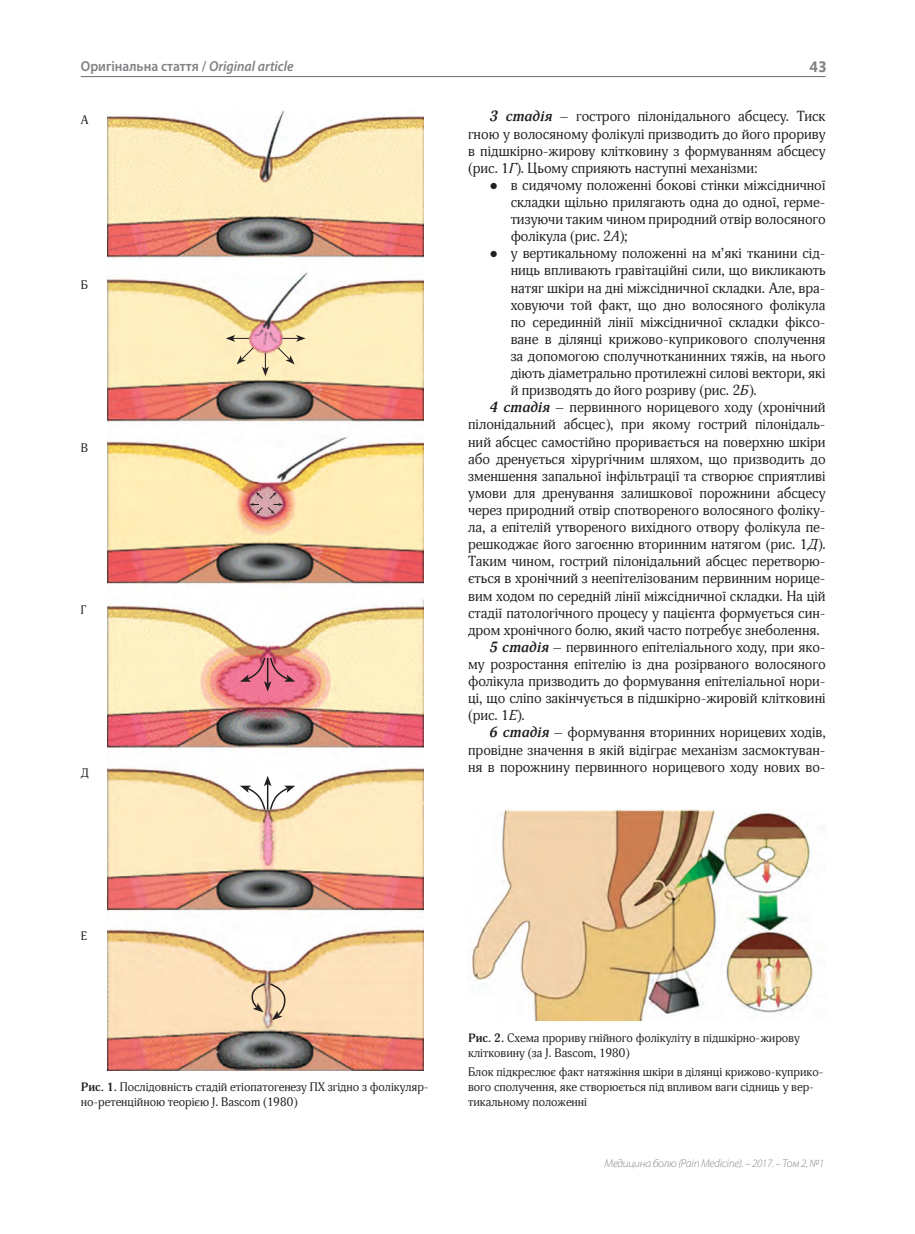
<style>
.page{position:relative;width:915px;height:1234px;background:#fff}
.page>*{position:absolute;margin:0;border:0;box-sizing:border-box;transform-origin:0 0}
.t1{font:700 15px "Segoe UI";color:#808285}
.t2{font:600 14.4px "Myriad Pro";color:#808285;scale:.93 1}
.t3{font:14.25px/17.1px "Adonis C";color:#231f20;text-align:justify}
.t4{font:12px/15px "Adonis C";color:#231f20}
.t5{font:italic 300 semi-expanded 11.25px "Myriad Pro";letter-spacing:-.02em;color:#808285;scale:.93 1}
.s1{font-style:italic}
.s2{font-weight:700;font-style:italic}
.s3{font-family:"Segoe UI"}
.s4{font-weight:700}
</style>
<div class="page">
<hr style="left:81px;top:76px;width:744px;height:1px;background:#6c6d70">
<img style="left:468px;top:809px;width:345px;height:211px">
<img style="left:107px;top:111px;width:316px;height:958px">
<svg style="left:249px;top:492px;width:34px;height:22px"></svg>
<svg style="left:262px;top:353px;width:7px;height:23px"></svg>
<svg style="left:277px;top:335px;width:28px;height:29px"></svg>
<svg style="left:226px;top:335px;width:28px;height:29px"></svg>
<svg style="left:240px;top:656px;width:55px;height:35px;background:#d56981"></svg>
<svg style="left:240px;top:775px;width:55px;height:35px"></svg>
<svg style="left:249px;top:982px;width:39px;height:38px"></svg>
<p class="t2" style="left:81px;top:57px;width:230px">Оригінальна стаття / <span class="s1">Original article</span></p>
<p class="t1" style="left:809px;top:55px;width:19px">43</p>
<p class="t4" style="left:81px;top:113px;width:9px">А</p>
<p class="t4" style="left:81px;top:277px;width:9px">Б</p>
<p class="t4" style="left:81px;top:440px;width:9px">В</p>
<p class="t4" style="left:81px;top:602px;width:7px">Г</p>
<p class="t4" style="left:81px;top:765px;width:10px">Д</p>
<p class="t3" style="left:468px;top:108px;width:359px;text-indent:21px"><span class="s2">3 стадія</span> – гострого пілонідального абсцесу. Тиск гною у волосяному фолікулі призводить до його прориву в підшкірно-жирову клітковину з формуванням абсцесу (рис. 1<span class="s1">Г</span>). Цьому сприяють наступні механізми:</p>
<p class="t3" style="left:510px;top:176px;width:316px;text-indent:-21px"><span class="s3">●</span> в сидячому положенні бокові стінки міжсідничної складки щільно прилягають одна до одної, герме&shy;тизуючи таким чином природний отвір волосяного фолікула (рис. 2<span class="s1">А</span>);</p>
<p class="t3" style="left:489px;top:245px;width:337px"><span class="s3">●</span> у вертикальному положенні на м’які тканини сід-</p>
<p class="t3" style="left:510px;top:262px;width:316px">ниць впливають гравітаційні сили, що викликають</p>
<p class="t3" style="left:510px;top:279px;width:316px">натяг шкіри на дні міжсідничної складки. Але, вра-</p>
<p class="t3" style="left:510px;top:296px;width:316px">ховуючи той факт, що дно волосяного фолікула</p>
<p class="t3" style="left:510px;top:313px;width:316px">по серединній лінії міжсідничної складки фіксо-</p>
<p class="t3" style="left:510px;top:330px;width:316px">ване в ділянці крижово-куприкового сполучення</p>
<p class="t3" style="left:510px;top:347px;width:316px">за допомогою сполучнотканинних тяжів, на нього</p>
<p class="t3" style="left:510px;top:365px;width:316px">діють діаметрально протилежні силові вектори, які</p>
<p class="t3" style="left:510px;top:382px;width:247px">й призводять до його розриву (рис. 2<span class="s1">Б</span>).</p>
<p class="t3" style="left:489px;top:399px;width:337px"><span class="s2">4 стадія</span> – первинного норицевого ходу (хронічний</p>
<p class="t3" style="left:468px;top:416px;width:359px">пілонідальний абсцес), при якому гострий пілонідаль-</p>
<p class="t3" style="left:468px;top:433px;width:359px">ний абсцес самостійно проривається на поверхню шкіри</p>
<p class="t3" style="left:468px;top:450px;width:359px">або дренується хірургічним шляхом, що призводить до</p>
<p class="t3" style="left:468px;top:467px;width:359px">зменшення запальної інфільтрації та створює сприятливі</p>
<p class="t3" style="left:468px;top:484px;width:359px">умови для дренування залишкової порожнини абсцесу</p>
<p class="t3" style="left:468px;top:501px;width:359px">через природний отвір спотвореного волосяного фоліку-</p>
<p class="t3" style="left:468px;top:518px;width:359px">ла, а епітелій утвореного вихідного отвору фолікула пе-</p>
<p class="t3" style="left:468px;top:536px;width:359px">решкоджає його загоєнню вторинним натягом (рис. 1<span class="s1">Д</span>).</p>
<p class="t3" style="left:468px;top:553px;width:359px">Таким чином, гострий пілонідальний абсцес перетворю-</p>
<p class="t3" style="left:468px;top:570px;width:359px">ється в хронічний з неепітелізованим первинним норице-</p>
<p class="t3" style="left:468px;top:587px;width:359px">вим ходом по середній лінії міжсідничної складки. На цій</p>
<p class="t3" style="left:468px;top:604px;width:359px">стадії патологічного процесу у пацієнта формується син-</p>
<p class="t3" style="left:468px;top:621px;width:353px">дром хронічного болю, який часто потребує знеболення.</p>
<p class="t3" style="left:489px;top:638px;width:337px"><span class="s2">5 стадія</span> – первинного епітеліального ходу, при яко-</p>
<p class="t3" style="left:468px;top:655px;width:359px">му розростання епітелію із дна розірваного волосяного</p>
<p class="t3" style="left:468px;top:672px;width:359px">фолікула призводить до формування епітеліальної нори-</p>
<p class="t3" style="left:468px;top:689px;width:359px">ці, що сліпо закінчується в підшкірно-жировій клітковині</p>
<p class="t3" style="left:468px;top:707px;width:58px">(рис. 1<span class="s1">Е</span>).</p>
<p class="t3" style="left:489px;top:724px;width:337px"><span class="s2">6 стадія</span> – формування вторинних норицевих ходів,</p>
<p class="t3" style="left:468px;top:741px;width:359px">провідне значення в якій відіграє механізм засмоктуван-</p>
<p class="t3" style="left:468px;top:758px;width:359px">ня в порожнину первинного норицевого ходу нових во-</p>
<p class="t4" style="left:81px;top:928px;width:8px">Е</p>
<p class="t4" style="left:81px;top:1079px;width:349px"><span class="s4">Рис. 1.</span> Послідовність стадій етіопатогенезу ПХ згідно з фолікуляр&shy;но-ретенційною теорією J. Bascom (1980)</p>
<p class="t4" style="left:468px;top:1030px;width:333px"><span class="s4">Рис. 2.</span> Схема прориву гнійного фолікуліту в підшкірно-жирову клітковину (за J. Bascom, 1980)</p>
<p class="t4" style="left:468px;top:1064px;width:357px">Блок підкреслює факт натяжіння шкіри в ділянці крижово-куприко&shy;вого сполучення, яке створюється під впливом ваги сідниць у вер&shy;тикальному положенні</p>
<p class="t5" style="left:604px;top:1156px;width:237px">Медицина болю (Pain Medicine). – 2017. – Том 2, №1</p>
</div>
